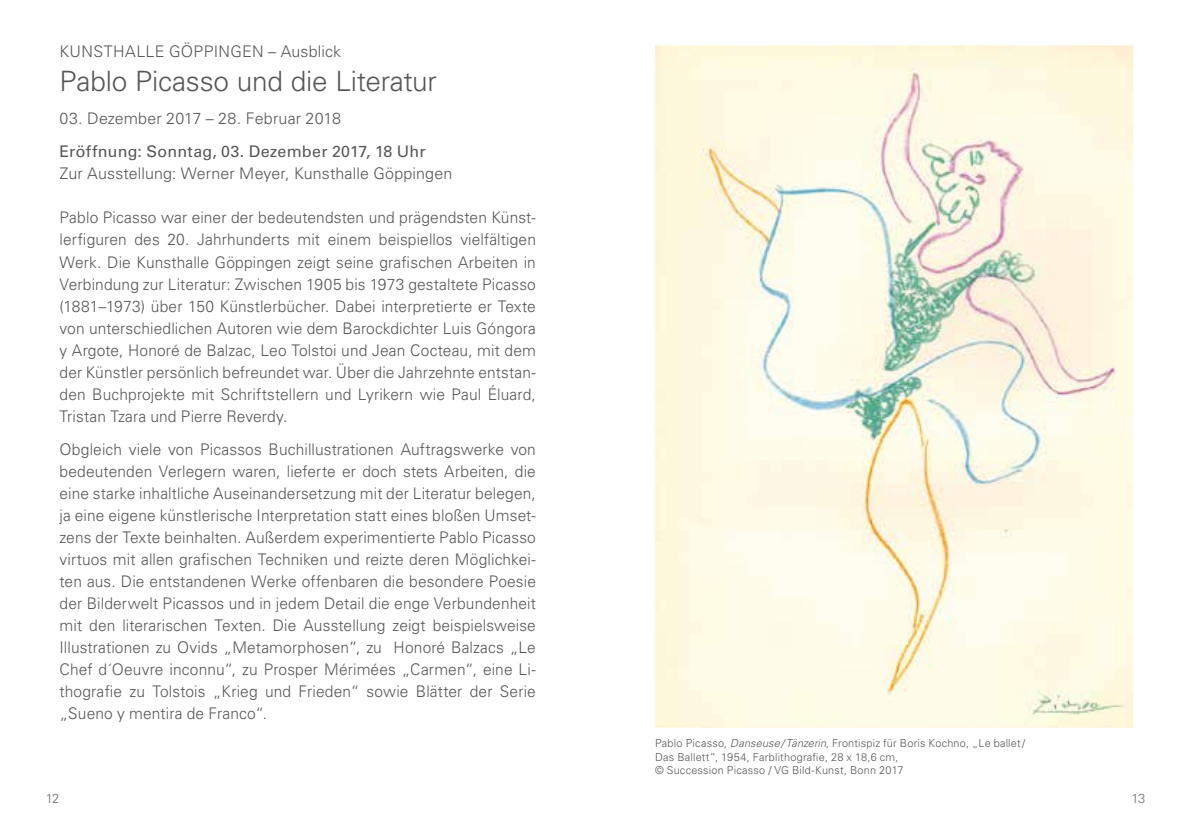
<style>
.page{position:relative;width:1191px;height:840px;background:#fff}
.page>*{position:absolute;margin:0;border:0;box-sizing:border-box;transform-origin:0 0}
.t1{font:300 28px "Univers LT Pro 45";letter-spacing:-.01em;color:#575756}
.t2{font:300 16px/22px "Univers LT Pro 45";letter-spacing:.01em;color:#575756;text-align:justify}
.t3{font:16px "Univers LT Pro 55 Roman";letter-spacing:.015em;color:#575756}
.t4{font:300 13px "Univers LT Pro 45";color:#706f6f}
.t5{font:300 11px/13.2px "Univers LT Pro 45";letter-spacing:.02em;color:#575756}
.s1{font-style:italic}
</style>
<div class="page">
<img style="left:655px;top:45px;width:478px;height:682px">
<p class="t2" style="left:60px;top:40px;width:283px">KUNSTHALLE GÖPPINGEN – Ausblick</p>
<h1 class="t1" style="left:60px;top:64px;width:379px">Pablo Picasso und die Literatur</h1>
<p class="t2" style="left:60px;top:107px;width:283px">03. Dezember 2017 – 28. Februar 2018</p>
<p class="t3" style="left:60px;top:142px;width:367px">Eröffnung: Sonntag, 03. Dezember 2017, 18 Uhr</p>
<p class="t2" style="left:60px;top:163px;width:394px">Zur Ausstellung: Werner Meyer, Kunsthalle Göppingen</p>
<p class="t2" style="left:60px;top:207px;width:478px">Pablo Picasso war einer der bedeutendsten und prägendsten Künst&shy;lerfiguren des 20. Jahrhunderts mit einem beispiellos vielfältigen Werk. Die Kunsthalle Göppingen zeigt seine grafischen Arbeiten in Verbindung zur Literatur: Zwischen 1905 bis 1973 gestaltete Picasso (1881–1973) über 150 Künstlerbücher. Dabei interpretierte er Texte von unterschiedlichen Autoren wie dem Barockdichter Luis Góngora y Argote, Honoré de Balzac, Leo Tolstoi und Jean Cocteau, mit dem der Künstler persönlich befreundet war. Über die Jahrzehnte entstan&shy;den Buchprojekte mit Schriftstellern und Lyrikern wie Paul Éluard, Tristan Tzara und Pierre Reverdy.</p>
<p class="t2" style="left:60px;top:438px;width:478px">Obgleich viele von Picassos Buchillustrationen Auftragswerke von bedeutenden Verlegern waren, lieferte er doch stets Arbeiten, die eine starke inhaltliche Auseinandersetzung mit der Literatur belegen, ja eine eigene künstlerische Interpretation statt eines bloßen Umset&shy;zens der Texte beinhalten. Außerdem experimentierte Pablo Picasso virtuos mit allen grafischen Techniken und reizte deren Möglichkei&shy;ten aus. Die entstandenen Werke offenbaren die besondere Poesie der Bilderwelt Picassos und in jedem Detail die enge Verbundenheit mit den literarischen Texten. Die Ausstellung zeigt beispielsweise Illustrationen zu Ovids „Metamorphosen“, zu Honoré Balzacs „Le Chef d´Oeuvre inconnu“, zu Prosper Mérimées „Carmen“, eine Li&shy;thografie zu Tolstois „Krieg und Frieden“ sowie Blätter der Serie „Sueno y mentira de Franco“.</p>
<p class="t5" style="left:655px;top:736px;width:371px">Pablo Picasso, <span class="s1">Danseuse/Tänzerin</span>, Frontispiz für Boris Kochno, „Le ballet/<br>Das Ballett“, 1954, Farblithografie, 28 x 18,6 cm,<br>© Succession Picasso / VG Bild-Kunst, Bonn 2017</p>
<p class="t4" style="left:46px;top:789px;width:15px">12</p>
<p class="t4" style="left:1131px;top:789px;width:15px">13</p>
</div>
